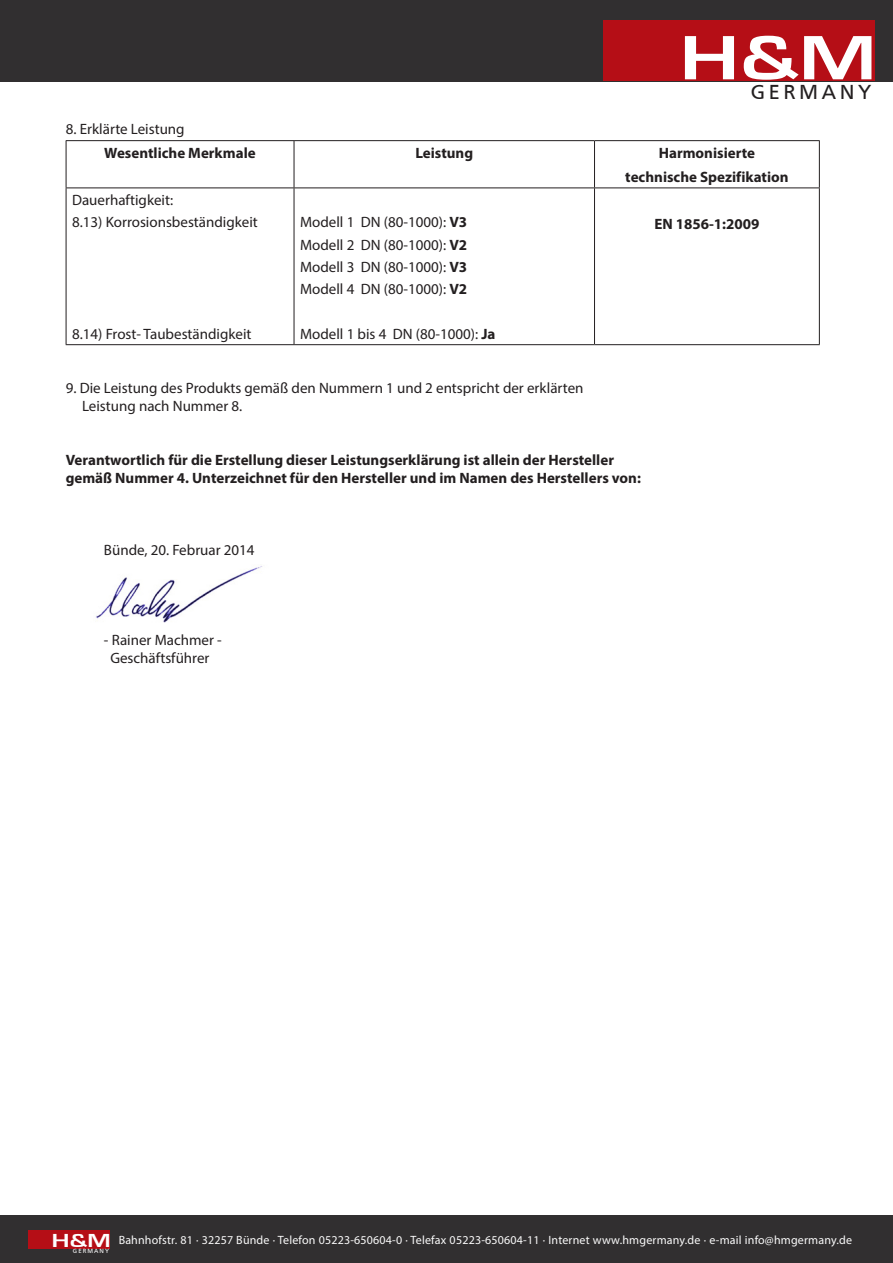
<style>
.page{position:relative;width:893px;height:1263px;background:#fff}
.page>*{position:absolute;margin:0;border:0;box-sizing:border-box;transform-origin:0 0}
.t1{font:700 64.8px "Eurose";color:#fff;scale:1.11 1}
.t2{font:21px "Frutiger";letter-spacing:.17em;color:#231f20}
.t3{font:700 19.5px "Eurose";color:#fff;scale:1.11 1}
.t4{font:15px/22.2px "Myriad Pro";color:#231f20}
.t5{font:700 15px/24px "Myriad Pro";color:#231f20;text-align:center}
.t6{font:12px "Myriad Pro";letter-spacing:.015em;color:#fafafa}
.t7{font:6.3px "Frutiger";letter-spacing:.17em;color:#fff}
.s1{font-weight:700}
</style>
<div class="page">
<div style="left:0;top:1215px;width:893px;height:48px;background:#312f30"></div>
<div style="left:29px;top:1230px;width:81px;height:18px;background:#b50e16"></div>
<hr style="left:66px;top:140px;width:228px;height:1px;background:#231f20">
<hr style="left:66px;top:141px;width:1px;height:47px;background:#231f20">
<hr style="left:294px;top:140px;width:300px;height:1px;background:#231f20">
<hr style="left:294px;top:141px;width:1px;height:47px;background:#231f20">
<hr style="left:594px;top:140px;width:226px;height:1px;background:#231f20">
<hr style="left:594px;top:141px;width:1px;height:47px;background:#231f20">
<hr style="left:819px;top:141px;width:1px;height:47px;background:#231f20">
<hr style="left:594px;top:188px;width:226px;height:1px;background:#231f20">
<hr style="left:819px;top:188px;width:1px;height:156px;background:#231f20">
<hr style="left:594px;top:344px;width:226px;height:1px;background:#231f20">
<hr style="left:66px;top:188px;width:228px;height:1px;background:#231f20">
<hr style="left:66px;top:188px;width:1px;height:156px;background:#231f20">
<hr style="left:294px;top:188px;width:300px;height:1px;background:#231f20">
<hr style="left:294px;top:188px;width:1px;height:156px;background:#231f20">
<hr style="left:594px;top:188px;width:1px;height:156px;background:#231f20">
<hr style="left:66px;top:344px;width:228px;height:1px;background:#231f20">
<hr style="left:294px;top:344px;width:300px;height:1px;background:#231f20">
<img style="left:96px;top:566px;width:166px;height:57px">
<div style="left:0;top:0;width:893px;height:82px;background:#312f30"></div>
<div style="left:603px;top:20px;width:271px;height:60px;background:#b50e16"></div>
<h1 class="t1" style="left:680px;top:22px;width:179px">H&amp;M</h1>
<h2 class="t2" style="left:751px;top:80px;width:122px">GERMANY</h2>
<p class="t4" style="left:66px;top:118px;width:120px">8. Erklärte Leistung</p>
<p class="t5" style="left:104px;top:140px;width:153px">Wesentliche Merkmale</p>
<p class="t5" style="left:415px;top:140px;width:59px">Leistung</p>
<p class="t5" style="left:625px;top:140px;width:165px">Harmonisierte technische Spezifikation</p>
<p class="t4" style="left:72px;top:189px;width:187px">Dauerhaftigkeit:<br>8.13) Korrosionsbeständigkeit</p>
<p class="t4" style="left:300px;top:211px;width:169px;text-align:justify">Modell 1 DN (80-1000): <span class="s1">V3<br></span>Modell 2 DN (80-1000): <span class="s1">V2<br></span>Modell 3 DN (80-1000): <span class="s1">V3<br></span>Modell 4 DN (80-1000): <span class="s1">V2</span></p>
<p class="t4" style="left:300px;top:322px;width:197px">Modell 1 bis 4 DN (80-1000): <span class="s1">Ja</span></p>
<p class="t5" style="left:654px;top:212px;width:107px">EN 1856-1:2009</p>
<p class="t4" style="left:72px;top:322px;width:181px">8.14) Frost- Taubeständigkeit</p>
<p class="t4" style="left:82px;top:379px;width:503px;line-height:18px;text-indent:-16px">9. Die Leistung des Produkts gemäß den Nummern 1 und 2 entspricht der erklärten<br>Leistung nach Nummer 8.</p>
<p class="t5" style="left:66px;top:450px;width:577px;line-height:18px;text-align:left">Verantwortlich für die Erstellung dieser Leistungserklärung ist allein der Hersteller gemäß Nummer 4. Unterzeichnet für den Hersteller und im Namen des Herstellers von:</p>
<p class="t4" style="left:104px;top:539px;width:152px">Bünde, 20. Februar 2014</p>
<p class="t4" style="left:104px;top:631px;width:119px;line-height:18px;text-align:center">- Rainer Machmer -<br>Geschäftsführer</p>
<h3 class="t3" style="left:52px;top:1230px;width:55px">H&amp;M</h3>
<p class="t6" style="left:119px;top:1233px;width:735px">Bahnhofstr. 81 · 32257 Bünde · Telefon 05223-650604-0 · Telefax 05223-650604-11 · Internet www.hmgermany.de · e-mail info@hmgermany.de</p>
<p class="t7" style="left:73px;top:1247px;width:38px">GERMANY</p>
</div>
